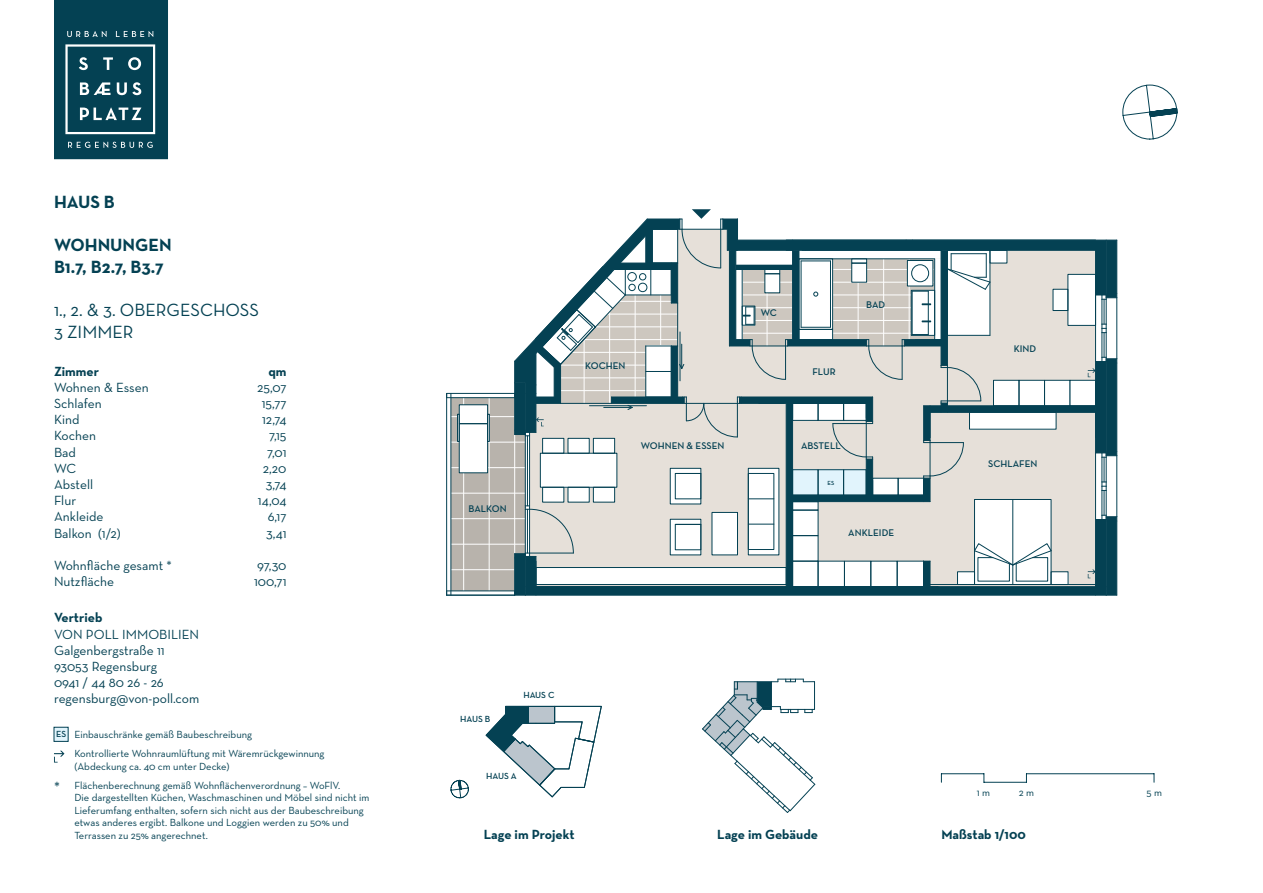
<style>
.page{position:relative;width:1263px;height:893px;background:#fff}
.page>*{position:absolute;margin:0;border:0;box-sizing:border-box;transform-origin:0 0}
.t1{font:700 18px/21.6px "Neutra Text";color:#044153}
.t2{font:18px/21.6px "Neutra Text";color:#044153}
.t3{font:13.5px/16.2px "Neutra Text";color:#044153}
.t4{font:700 13.5px "Neutra Text";color:#044153}
.t5{font:10.5px/12.6px "Neutra Text";color:#044153}
.t6{font:600 9.9px "Neutra Text";color:#044153}
.t7{font:600 9px "Neutra Text";letter-spacing:-.005em;color:#044153}
.t8{font:600 6px "Neutra Text";color:#044153}
.s1{font-weight:600;font-size:9px}
.s2{font-size:15px}
</style>
<div class="page">
<svg style="left:54px;top:751px;width:10px;height:12px"></svg>
<svg style="left:54px;top:0;width:114px;height:159px;background:#1d5364"></svg>
<div style="left:54px;top:727px;width:14px;height:14px;background:#e1f4fc"></div>
<div style="left:54px;top:727px;width:14px;height:15px;border:1px solid #044153"></div>
<hr style="left:1026px;top:773px;width:128px;height:1px;background:#044153">
<hr style="left:984px;top:782px;width:42px;height:1px;background:#044153">
<hr style="left:941px;top:773px;width:43px;height:1px;background:#044153">
<svg style="left:450px;top:780px;width:19px;height:18px"></svg>
<svg style="left:446px;top:209px;width:671px;height:387px"></svg>
<svg style="left:702px;top:679px;width:113px;height:134px"></svg>
<svg style="left:486px;top:706px;width:116px;height:91px"></svg>
<svg style="left:1122px;top:85px;width:55px;height:54px"></svg>
<h1 class="t1" style="left:54px;top:191px;width:62px">HAUS B</h1>
<h1 class="t1" style="left:54px;top:234px;width:117px">WOHNUNGen<br>B1.7, B2.7, B3.7</h1>
<h1 class="t2" style="left:54px;top:299px;width:207px">1., 2. &amp; 3. Obergeschoss<br>3 Zimmer</h1>
<p class="t4" style="left:54px;top:363px;width:47px">Zimmer</p>
<p class="t4" style="left:268px;top:363px;width:20px">qm</p>
<p class="t3" style="left:54px;top:379px;width:96px">Wohnen &amp; Essen</p>
<p class="t3" style="left:257px;top:379px;width:31px">25,07</p>
<p class="t3" style="left:54px;top:395px;width:49px">Schlafen</p>
<p class="t3" style="left:262px;top:395px;width:26px">15,77</p>
<p class="t3" style="left:54px;top:411px;width:27px">Kind</p>
<p class="t3" style="left:262px;top:411px;width:26px">12,74</p>
<p class="t3" style="left:54px;top:427px;width:43px">Kochen</p>
<p class="t3" style="left:269px;top:427px;width:19px">7,15</p>
<p class="t3" style="left:54px;top:444px;width:24px">Bad</p>
<p class="t3" style="left:267px;top:444px;width:21px">7,01</p>
<p class="t3" style="left:54px;top:460px;width:19px">WC</p>
<p class="t3" style="left:263px;top:460px;width:25px">2,20</p>
<p class="t3" style="left:54px;top:476px;width:41px">Abstell</p>
<p class="t3" style="left:266px;top:476px;width:22px">3,74</p>
<p class="t3" style="left:54px;top:492px;width:24px">Flur</p>
<p class="t3" style="left:258px;top:492px;width:30px">14,04</p>
<p class="t3" style="left:54px;top:508px;width:51px">Ankleide</p>
<p class="t3" style="left:268px;top:508px;width:20px">6,17</p>
<p class="t3" style="left:54px;top:525px;width:68px">Balkon (1/2)</p>
<p class="t3" style="left:266px;top:525px;width:22px">3,41</p>
<p class="t3" style="left:54px;top:557px;width:119px">Wohnfläche gesamt *</p>
<p class="t3" style="left:257px;top:557px;width:31px">97,30</p>
<p class="t3" style="left:54px;top:573px;width:62px">Nutzfläche</p>
<p class="t3" style="left:254px;top:573px;width:34px">100,71</p>
<p class="t4" style="left:54px;top:609px;width:50px">Vertrieb</p>
<p class="t3" style="left:54px;top:626px;width:147px">VON POLL IMMOBILIEN<br>Galgenbergstraße 11<br>93053 Regensburg<br>0941 / 44 80 26 - 26 regensburg@von-poll.com</p>
<p class="t5" style="left:56px;top:728px;width:198px"><span class="s1">ES</span> Einbauschränke gemäß Baubeschreibung</p>
<p class="t5" style="left:74px;top:747px;width:252px">Kontrollierte Wohnraumlüftung mit Wäremrückgewinnung (Abdeckung ca. 40 cm unter Decke)</p>
<p class="t5" style="left:74px;top:778px;width:297px;text-indent:-20px"><span class="s2">*</span> Flächenberechnung gemäß Wohnflächenverordnung – WoFlV.<br>Die dargestellten Küchen, Waschmaschinen und Möbel sind nicht im Lieferumfang enthalten, sofern sich nicht aus der Baubeschreibung etwas anderes ergibt. Balkone und Loggien werden zu 50% und Terrassen zu 25% angerechnet.</p>
<p class="t6" style="left:468px;top:502px;width:40px">BALKON</p>
<p class="t6" style="left:585px;top:359px;width:42px">KOCHEN</p>
<p class="t6" style="left:641px;top:440px;width:85px">WOHNEN &amp; ESSEN</p>
<p class="t6" style="left:761px;top:306px;width:18px">WC</p>
<p class="t6" style="left:812px;top:365px;width:25px">FLUR</p>
<p class="t6" style="left:866px;top:299px;width:21px">BAD</p>
<p class="t6" style="left:801px;top:439px;width:41px">ABSTELL</p>
<p class="t8" style="left:827px;top:479px;width:8px">ES</p>
<p class="t6" style="left:848px;top:526px;width:47px">ANKLEIDE</p>
<p class="t6" style="left:1014px;top:343px;width:24px">KIND</p>
<p class="t6" style="left:988px;top:458px;width:51px">SCHLAFEN</p>
<p class="t7" style="left:460px;top:713px;width:32px">HAUS B</p>
<p class="t7" style="left:523px;top:689px;width:33px">HAUS C</p>
<p class="t7" style="left:486px;top:771px;width:32px">HAUS A</p>
<p class="t4" style="left:484px;top:826px;width:92px">Lage im Projekt</p>
<p class="t4" style="left:717px;top:826px;width:102px">Lage im Gebäude</p>
<p class="t5" style="left:977px;top:786px;width:15px">1 m</p>
<p class="t5" style="left:1019px;top:786px;width:17px">2 m</p>
<p class="t5" style="left:1146px;top:786px;width:17px">5 m</p>
<p class="t4" style="left:941px;top:826px;width:86px">Maßstab 1/100</p>
</div>
